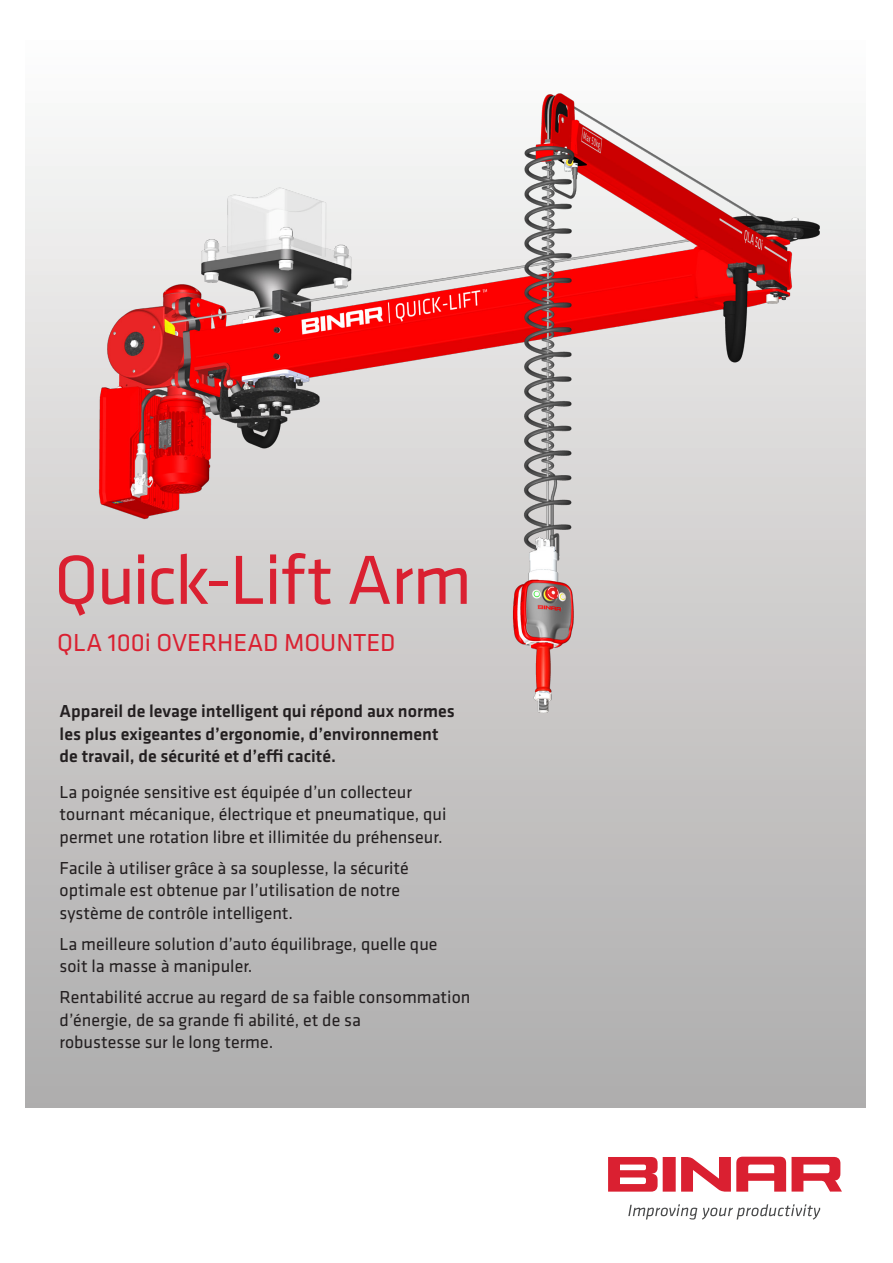
<style>
.page{position:relative;width:893px;height:1263px;background:#fff}
.page>*{position:absolute;margin:0;border:0;box-sizing:border-box;transform-origin:0 0}
.Title_Product_Page1{font:72px "Klavika";letter-spacing:-.025em;color:#da2031}
.Title_Area_Page1{font:25.5px "Klavika";color:#da2031}
.Teaser_Page1{font:18px "Klavika";color:#231f20}
.Teaser_Page1-2{font:500 18px "Klavika";color:#231f20}
</style>
<div class="page">
<div style="left:26px;top:28px;width:839px;height:1080px;background:#bab9b9"></div>
<div style="left:663px;top:1157px;width:13px;height:34px;background:#da2031"></div>
<svg style="left:608px;top:1157px;width:50px;height:34px"></svg>
<svg style="left:681px;top:1157px;width:161px;height:34px"></svg>
<svg style="left:628px;top:1204px;width:192px;height:15px"></svg>
<img style="left:25px;top:28px;width:841px;height:706px">
<p class="Title_Product_Page1" style="left:54px;top:541px;width:420px">Quick-Lift Arm</p>
<p class="Title_Area_Page1" style="left:57px;top:628px;width:340px">QLA 100i OVERHEAD MOUNTED</p>
<p class="Teaser_Page1-2" style="left:60px;top:701px;width:397px">Appareil de levage intelligent qui répond aux normes</p>
<p class="Teaser_Page1-2" style="left:60px;top:724px;width:380px">les plus exigeantes d’ergonomie, d’environnement</p>
<p class="Teaser_Page1-2" style="left:60px;top:746px;width:278px">de travail, de sécurité et d’effi cacité.</p>
<p class="Teaser_Page1" style="left:60px;top:782px;width:354px">La poignée sensitive est équipée d’un collecteur</p>
<p class="Teaser_Page1" style="left:60px;top:804px;width:388px">tournant mécanique, électrique et pneumatique, qui</p>
<p class="Teaser_Page1" style="left:60px;top:827px;width:385px">permet une rotation libre et illimitée du préhenseur.</p>
<p class="Teaser_Page1" style="left:60px;top:858px;width:351px">Facile à utiliser grâce à sa souplesse, la sécurité</p>
<p class="Teaser_Page1" style="left:60px;top:880px;width:342px">optimale est obtenue par l’utilisation de notre</p>
<p class="Teaser_Page1" style="left:60px;top:903px;width:235px">système de contrôle intelligent.</p>
<p class="Teaser_Page1" style="left:60px;top:934px;width:379px">La meilleure solution d’auto équilibrage, quelle que</p>
<p class="Teaser_Page1" style="left:60px;top:956px;width:194px">soit la masse à manipuler.</p>
<p class="Teaser_Page1" style="left:60px;top:987px;width:412px">Rentabilité accrue au regard de sa faible consommation</p>
<p class="Teaser_Page1" style="left:60px;top:1010px;width:303px">d’énergie, de sa grande fi abilité, et de sa</p>
<p class="Teaser_Page1" style="left:60px;top:1032px;width:215px">robustesse sur le long terme.</p>
</div>
